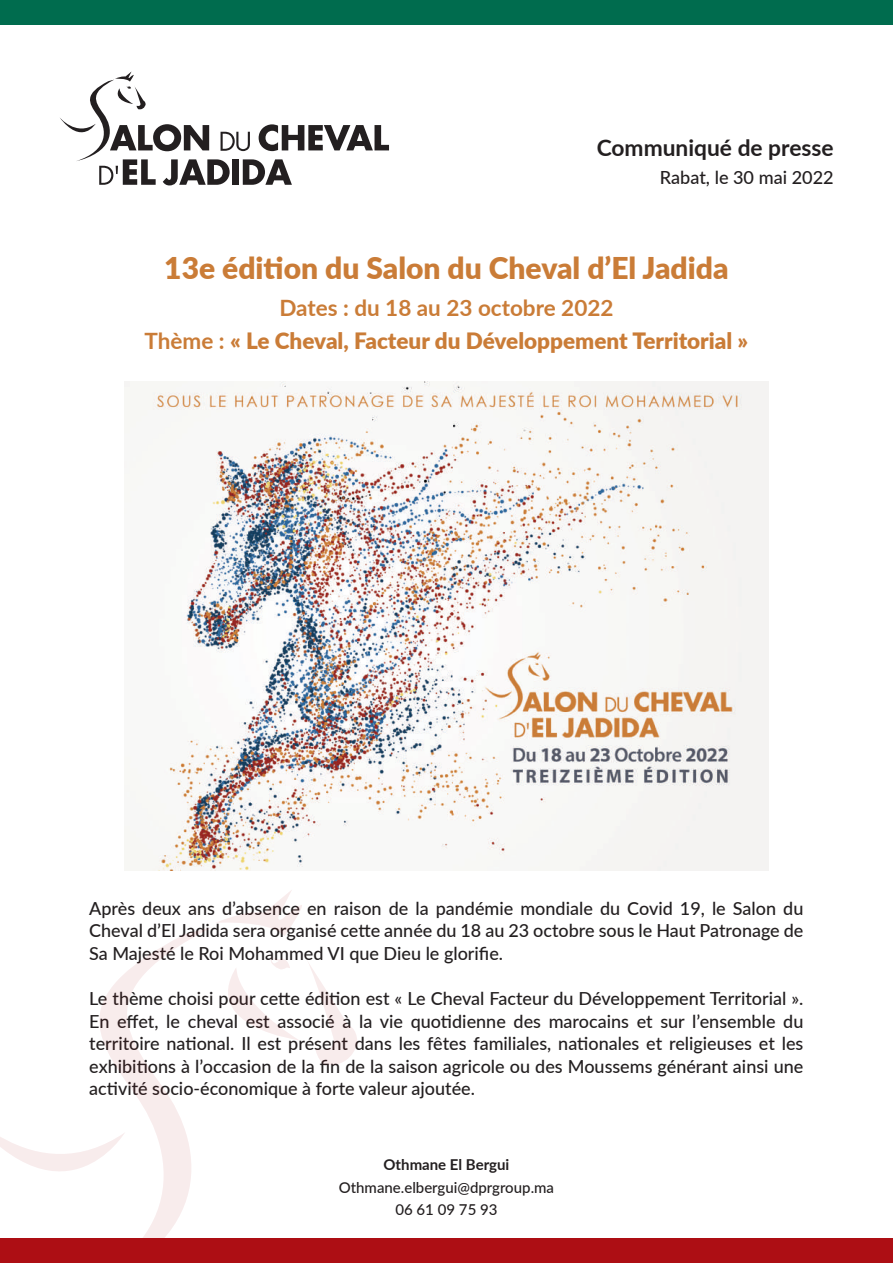
<style>
.page{position:relative;width:893px;height:1263px;background:#fff}
.page>*{position:absolute;margin:0;border:0;box-sizing:border-box;transform-origin:0 0}
.t1{font:900 30px "Lato";color:#ca7c37}
.t2{font:700 22.8px "Lato";color:#231f20}
.t3{font:900 22.5px/33px "Lato";color:#ca7c37;text-align:center}
.t4{font:500 18.15px "Lato";color:#231f20}
.t5{font:500 18px/22.5px "Lato";color:#231f20;text-align:justify}
.t6{font:500 15px/22.5px "Lato";color:#231f20;text-align:center}
.t7{font:700 15px "Lato";color:#231f20}
.s1{font-weight:700}
</style>
<div class="page">
<svg style="left:60px;top:71px;width:329px;height:114px"></svg>
<div style="left:0;top:0;width:893px;height:25px;background:#006c4e"></div>
<div style="left:0;top:1238px;width:893px;height:25px;background:#ad0e14"></div>
<svg style="left:0;top:1137px;width:33px;height:29px"></svg>
<svg style="left:217px;top:890px;width:85px;height:46px"></svg>
<svg style="left:228px;top:958px;width:129px;height:107px"></svg>
<svg style="left:33px;top:928px;width:176px;height:310px"></svg>
<img style="left:125px;top:382px;width:643px;height:488px">
<p class="t2" style="left:597px;top:131px;width:238px">Communiqué de presse</p>
<p class="t4" style="left:660px;top:164px;width:175px">Rabat, le 30 mai 2022</p>
<h1 class="t1" style="left:164px;top:245px;width:566px">13e édition du Salon du Cheval d’El Jadida</h1>
<p class="t3" style="left:145px;top:290px;width:605px"><span class="s1">Dates : du 18 au 23 octobre 2022<br>Thème :</span> « Le Cheval, Facteur du Développement Territorial »</p>
<p class="t5" style="left:89px;top:896px;width:716px">Après deux ans d’absence en raison de la pandémie mondiale du Covid 19, le Salon du Cheval d’El Jadida sera organisé cette année du 18 au 23 octobre sous le Haut Patronage de Sa Majesté le Roi Mohammed VI que Dieu le glorifie.</p>
<p class="t5" style="left:89px;top:986px;width:716px">Le thème choisi pour cette édition est « Le Cheval Facteur du Développement Territorial ».<br>En effet, le cheval est associé à la vie quotidienne des marocains et sur l’ensemble du territoire national. Il est présent dans les fêtes familiales, nationales et religieuses et les exhibitions à l’occasion de la fin de la saison agricole ou des Moussems générant ainsi une activité socio-économique à forte valeur ajoutée.</p>
<p class="t7" style="left:384px;top:1153px;width:127px">Othmane El Bergui</p>
<p class="t6" style="left:339px;top:1175px;width:217px">Othmane.elbergui@dprgroup.ma<br>06 61 09 75 93</p>
</div>
